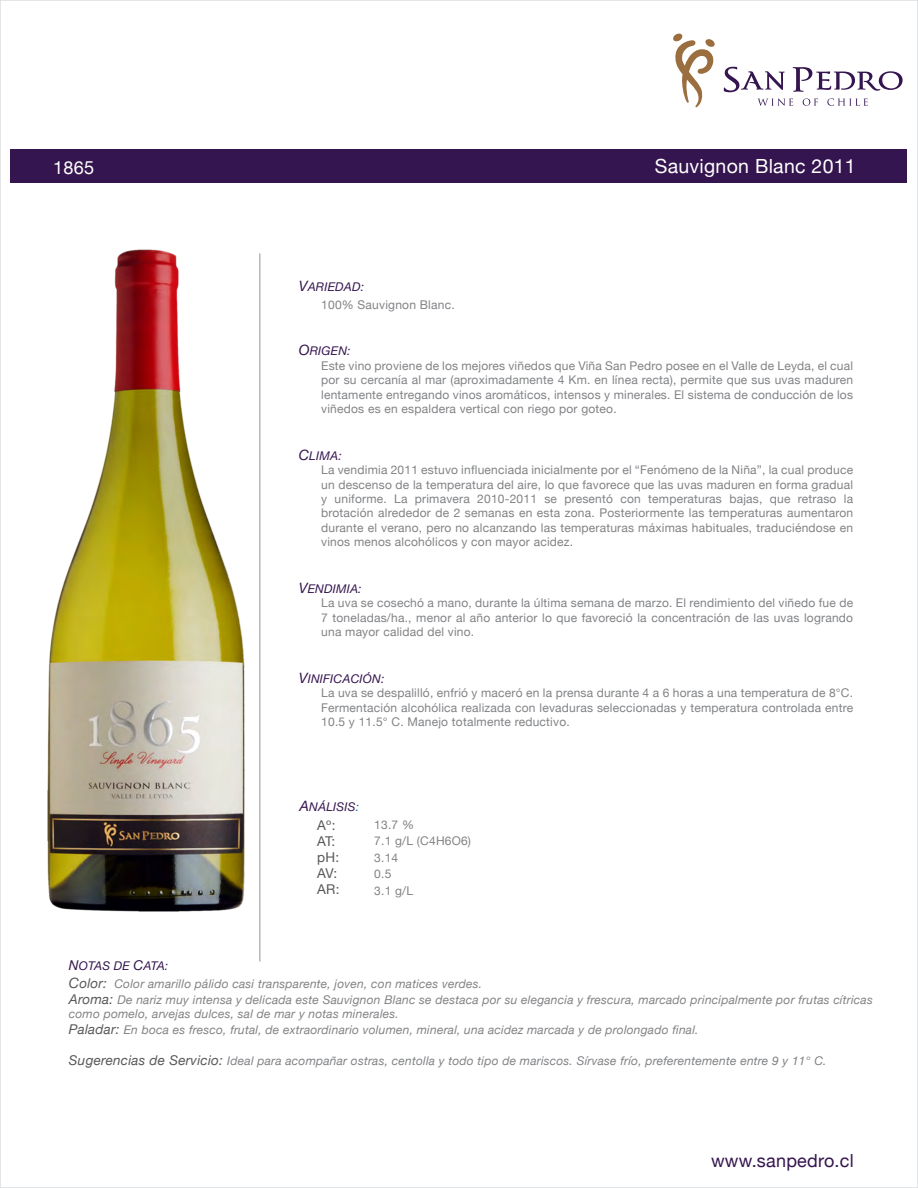
<style>
.page{position:relative;width:918px;height:1188px;background:#fff}
.page>*{position:absolute;margin:0;border:0;box-sizing:border-box;transform-origin:0 0}
.t1{font:19.5px "Helvetica Neue";letter-spacing:.015em;color:#fff}
.t2{font:18.15px "Helvetica Neue";color:#fff}
.t3{font:18px "Helvetica Neue";letter-spacing:.015em;color:#35154f}
.t4{font:13.5px/16.2px "Helvetica Neue";letter-spacing:.02em;color:#57585a}
.t5{font:12px/14.4px "Helvetica Neue";letter-spacing:.02em;color:#808285}
.t6{font:italic 12px/18px "Helvetica Neue";letter-spacing:.02em;color:#808285}
.t7{font:italic 12px "Helvetica Neue";letter-spacing:.02em;color:#35154f}
.s1{font-style:italic;font-size:14.25px;color:#35154f}
.s2{font-style:italic;color:#35154f}
.s3{font-size:14.25px}
.s4{color:#006ea7}
.s5{font-size:13.5px;color:#35154f}
.s6{color:#35154f}
.s7{font-size:14.25px;color:#57585a}
.s8{font-size:13.5px;color:#57585a}
</style>
<div class="page">
<svg style="left:673px;top:33px;width:42px;height:74px"></svg>
<svg style="left:793px;top:67px;width:110px;height:25px"></svg>
<svg style="left:724px;top:67px;width:61px;height:25px"></svg>
<svg style="left:757px;top:98px;width:36px;height:8px"></svg>
<svg style="left:803px;top:98px;width:15px;height:8px"></svg>
<svg style="left:827px;top:98px;width:41px;height:8px"></svg>
<hr style="left:259px;top:253px;width:1px;height:708px;background:#939598">
<img style="left:47px;top:249px;width:198px;height:663px">
<div style="left:10px;top:149px;width:898px;height:34px;background:#35154f"></div>
<h2 class="t2" style="left:53px;top:156px;width:43px">1865</h2>
<h1 class="t1" style="left:655px;top:155px;width:202px">Sauvignon Blanc 2011</h1>
<p class="t5" style="left:321px;top:277px;width:135px;line-height:18px;text-indent:-22px"><span class="s1">V</span><span class="s2">ARIEDAD:<br></span>100% Sauvignon Blanc.</p>
<p class="t5" style="left:321px;top:344px;width:533px;text-indent:-22px"><span class="s1">O</span><span class="s2">RIGEN:<br></span>Este vino proviene de los mejores viñedos que Viña San Pedro posee en el Valle de Leyda, el cual por su cercanía al mar (aproximadamente 4 Km. en línea recta), permite que sus uvas maduren lentamente entregando vinos aromáticos, intensos y minerales. El sistema de conducción de los viñedos es en espaldera vertical con riego por goteo.</p>
<p class="t5" style="left:321px;top:448px;width:533px;text-indent:-22px"><span class="s1">C</span><span class="s2">LIMA:<br></span>La vendimia 2011 estuvo influenciada inicialmente por el “Fenómeno de la Niña”, la cual produce un descenso de la temperatura del aire, lo que favorece que las uvas maduren en forma gradual y uniforme. La primavera 2010-2011 se presentó con temperaturas bajas, que retraso la brotación alrededor de 2 semanas en esta zona. Posteriormente las temperaturas aumentaron durante el verano, pero no alcanzando las temperaturas máximas habituales, traduciéndose en vinos menos alcohólicos y con mayor acidez.</p>
<p class="t5" style="left:321px;top:581px;width:533px;text-indent:-22px"><span class="s1">V</span><span class="s2">ENDIMIA:<br></span>La uva se cosechó a mano, durante la última semana de marzo. El rendimiento del viñedo fue de 7 toneladas/ha., menor al año anterior lo que favoreció la concentración de las uvas logrando una mayor calidad del vino.</p>
<p class="t5" style="left:321px;top:671px;width:533px;text-indent:-22px"><span class="s1">V</span><span class="s2">INIFICACIÓN:<br></span>La uva se despalilló, enfrió y maceró en la prensa durante 4 a 6 horas a una temperatura de 8°C.<br>Fermentación alcohólica realizada con levaduras seleccionadas y temperatura controlada entre 10.5 y 11.5° C. Manejo totalmente reductivo.</p>
<p class="t7" style="left:299px;top:800px;width:61px"><span class="s3">A</span>NÁLISIS<span class="s4">:</span></p>
<p class="t4" style="left:317px;top:817px;width:24px">Aº:<br>AT: pH:<br>AV:<br>AR:</p>
<p class="t5" style="left:374px;top:816px;width:98px;line-height:16.5px">13.7 %<br>7.1 g/L (C4H6O6)<br>3.14<br>0.5<br>3.1 g/L</p>
<p class="t6" style="left:69px;top:956px;width:415px"><span class="s5">N</span><span class="s6">OTAS DE</span> <span class="s5">C</span><span class="s6">ATA:<br></span><span class="s7">C</span><span class="s8">olor:</span> Color amarillo pálido casi transparente, joven, con matices verdes.</p>
<p class="t6" style="left:69px;top:992px;width:806px;line-height:14.4px"><span class="s8">Aroma:</span> De nariz muy intensa y delicada este Sauvignon Blanc se destaca por su elegancia y frescura, marcado principalmente por frutas cítricas como pomelo, arvejas dulces, sal de mar y notas minerales.</p>
<p class="t6" style="left:69px;top:1021px;width:631px"><span class="s8">Paladar:</span> En boca es fresco, frutal, de extraordinario volumen, mineral, una acidez marcada y de prolongado final.</p>
<p class="t6" style="left:69px;top:1052px;width:759px"><span class="s8">Sugerencias de Servicio:</span> Ideal para acompañar ostras, centolla y todo tipo de mariscos. Sírvase frío, preferentemente entre 9 y 11° C.</p>
<h3 class="t3" style="left:711px;top:1150px;width:144px">www.sanpedro.cl</h3>
</div>
